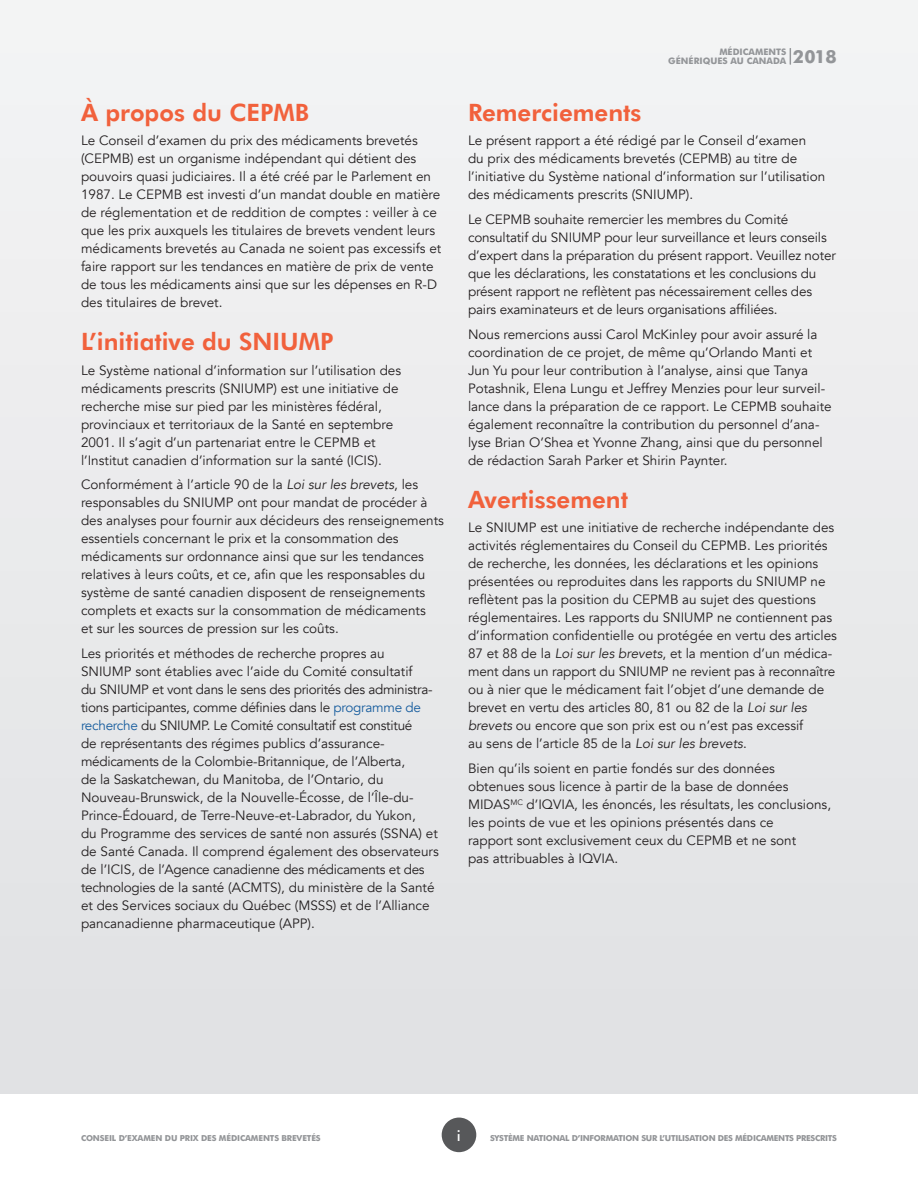
<style>
.page{position:relative;width:918px;height:1188px;background:#fff}
.page>*{position:absolute;margin:0;border:0;box-sizing:border-box;transform-origin:0 0}
.t1{font:800 24px "Futura BT";color:#f1613c}
.t2{font:500 15px "Futura BT";color:#fff}
.t3{font:13.5px/18px "Avenir";color:#231f20}
.t4{font:700 9px/9px "Futura BT";color:#939598;text-align:center}
.t5{font:700 8.25px "Futura BT";letter-spacing:-.03em;color:#939598}
.s1{font-style:italic}
.s2{color:#175d9e}
</style>
<div class="page">
<div style="left:0;top:0;width:918px;height:1094px;background:#eaebec"></div>
<div style="left:442px;top:1118px;width:34px;height:34px;background:#57585a;border-radius:50%"></div>
<svg style="left:790px;top:48px;width:1px;height:16px"></svg>
<h1 class="t1" style="left:81px;top:97px;width:230px">À propos du CEPMB</h1>
<p class="t3" style="left:81px;top:132px;width:362px">Le Conseil d’examen du prix des médicaments brevetés (CEPMB) est un organisme indépendant qui détient des pouvoirs quasi judiciaires. Il a été créé par le Parlement en 1987. Le CEPMB est investi d’un mandat double en matière de réglementation et de reddition de comptes : veiller à ce que les prix auxquels les titulaires de brevets vendent leurs médicaments brevetés au Canada ne soient pas excessifs et faire rapport sur les tendances en matière de prix de vente de tous les médicaments ainsi que sur les dépenses en R-D des titulaires de brevet.</p>
<h1 class="t1" style="left:81px;top:327px;width:254px">L’initiative du SNIUMP</h1>
<p class="t3" style="left:81px;top:361px;width:322px">Le Système national d’information sur l’utilisation des médicaments prescrits (SNIUMP) est une initiative de recherche mise sur pied par les ministères fédéral, provinciaux et territoriaux de la Santé en septembre 2001. Il s’agit d’un partenariat entre le CEPMB et l’Institut canadien d’information sur la santé (ICIS).</p>
<p class="t3" style="left:81px;top:476px;width:365px">Conformément à l’article 90 de la <span class="s1">Loi sur les brevets</span>, les responsables du SNIUMP ont pour mandat de procéder à des analyses pour fournir aux décideurs des renseignements essentiels concernant le prix et la consommation des médicaments sur ordonnance ainsi que sur les tendances relatives à leurs coûts, et ce, afin que les responsables du système de santé canadien disposent de renseignements complets et exacts sur la consommation de médicaments<br>et sur les sources de pression sur les coûts.</p>
<p class="t3" style="left:81px;top:645px;width:359px">Les priorités et méthodes de recherche propres au<br>SNIUMP sont établies avec l’aide du Comité consultatif<br>du SNIUMP et vont dans le sens des priorités des administra&shy;tions participantes, comme définies dans le <span class="s2">programme de recherche</span> du SNIUMP. Le Comité consultatif est constitué<br>de représentants des régimes publics d’assurance&shy;médicaments de la Colombie-Britannique, de l’Alberta,<br>de la Saskatchewan, du Manitoba, de l’Ontario, du Nouveau-Brunswick, de la Nouvelle-Écosse, de l’Île-du-Prince-Édouard, de Terre-Neuve-et-Labrador, du Yukon,<br>du Programme des services de santé non assurés (SSNA) et de Santé Canada. Il comprend également des observateurs de l’ICIS, de l’Agence canadienne des médicaments et des technologies de la santé (ACMTS), du ministère de la Santé et des Services sociaux du Québec (MSSS) et de l’Alliance pancanadienne pharmaceutique (APP).</p>
<p class="t4" style="left:668px;top:48px;width:170px">MÉDICAMENTS<br>GÉNÉRIQUES AU CANADA <sup>2018</sup></p>
<h1 class="t1" style="left:468px;top:97px;width:175px">Remerciements</h1>
<p class="t3" style="left:468px;top:132px;width:359px">Le présent rapport a été rédigé par le Conseil d’examen<br>du prix des médicaments brevetés (CEPMB) au titre de l’initiative du Système national d’information sur l’utilisation des médicaments prescrits (SNIUMP).</p>
<p class="t3" style="left:468px;top:211px;width:370px">Le CEPMB souhaite remercier les membres du Comité consultatif du SNIUMP pour leur surveillance et leurs conseils d’expert dans la préparation du présent rapport. Veuillez noter que les déclarations, les constatations et les conclusions du présent rapport ne reflètent pas nécessairement celles des pairs examinateurs et de leurs organisations affiliées.</p>
<p class="t3" style="left:468px;top:325px;width:365px">Nous remercions aussi Carol McKinley pour avoir assuré la coordination de ce projet, de même qu’Orlando Manti et Jun Yu pour leur contribution à l’analyse, ainsi que Tanya Potashnik, Elena Lungu et Jeffrey Menzies pour leur surveil&shy;lance dans la préparation de ce rapport. Le CEPMB souhaite également reconnaître la contribution du personnel d’ana&shy;lyse Brian O’Shea et Yvonne Zhang, ainsi que du personnel de rédaction Sarah Parker et Shirin Paynter.</p>
<h1 class="t1" style="left:468px;top:484px;width:162px">Avertissement</h1>
<p class="t3" style="left:468px;top:519px;width:371px">Le SNIUMP est une initiative de recherche indépendante des activités réglementaires du Conseil du CEPMB. Les priorités de recherche, les données, les déclarations et les opinions présentées ou reproduites dans les rapports du SNIUMP ne reflètent pas la position du CEPMB au sujet des questions réglementaires. Les rapports du SNIUMP ne contiennent pas d’information confidentielle ou protégée en vertu des articles 87 et 88 de la <span class="s1">Loi sur les brevets</span>, et la mention d’un médica&shy;ment dans un rapport du SNIUMP ne revient pas à reconnaître ou à nier que le médicament fait l’objet d’une demande de brevet en vertu des articles 80, 81 ou 82 de la <span class="s1">Loi sur les brevets</span> ou encore que son prix est ou n’est pas excessif<br>au sens de l’article 85 de la <span class="s1">Loi sur les brevets</span>.</p>
<p class="t3" style="left:468px;top:760px;width:365px">Bien qu’ils soient en partie fondés sur des données obtenues sous licence à partir de la base de données MIDAS<sup>MC</sup> d’IQVIA, les énoncés, les résultats, les conclusions, les points de vue et les opinions présentés dans ce<br>rapport sont exclusivement ceux du CEPMB et ne sont<br>pas attribuables à IQVIA.</p>
<p class="t2" style="left:457px;top:1126px;width:5px">i</p>
<p class="t5" style="left:81px;top:1133px;width:241px">CONSEIL D’EXAMEN DU PRIX DES MÉDICAMENTS BREVETÉS</p>
<p class="t5" style="left:490px;top:1133px;width:348px">SYSTÈME NATIONAL D’INFORMATION SUR L’UTILISATION DES MÉDICAMENTS PRESCRITS</p>
</div>
